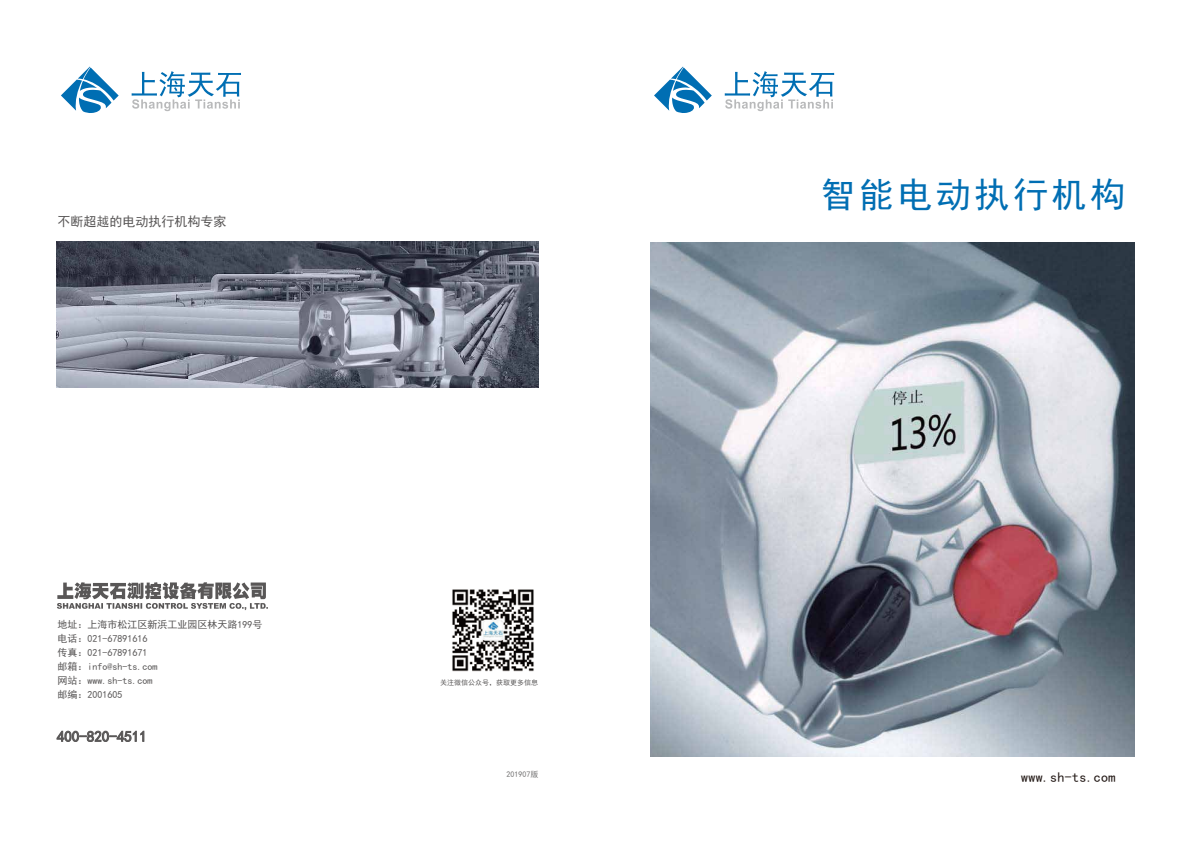
<style>
.page{position:relative;width:1191px;height:842px;background:#fff}
.page>*{position:absolute;margin:0;border:0;box-sizing:border-box;transform-origin:0 0}
.t1{font:35px "Sim Hei";letter-spacing:.1em;color:#006eb3}
.t2{font:15px "Sim Hei";color:#595757}
.t3{font:14px "Sim Hei";letter-spacing:.02em;color:#221815}
.t4{font:13px "Sim Hei";color:#595757}
.t5{font:10px/14px "Sim Hei";color:#595757}
.t6{font:8px "Sim Hei";color:#727171}
.t7{font:7px "Sim Hei";color:#595757}
</style>
<div class="page">
<svg style="left:61px;top:67px;width:58px;height:46px"></svg>
<svg style="left:132px;top:71px;width:109px;height:40px"></svg>
<svg style="left:654px;top:67px;width:58px;height:46px"></svg>
<svg style="left:725px;top:71px;width:109px;height:40px"></svg>
<img style="left:651px;top:242px;width:483px;height:515px">
<img style="left:57px;top:242px;width:482px;height:145px">
<svg style="left:57px;top:582px;width:211px;height:28px"></svg>
<svg style="left:57px;top:731px;width:87px;height:11px"></svg>
<img style="left:452px;top:589px;width:82px;height:83px">
<h3 class="t4" style="left:57px;top:215px;width:170px">不断超越的电动执行机构专家</h3>
<p class="t5" style="left:57px;top:618px;width:206px">地址：上海市松江区新浜工业园区林天路199号电话：021-67891616<br>传真：021-67891671<br>邮箱：info@sh-ts.com<br>网站：www.sh-ts.com<br>邮编：2001605</p>
<h2 class="t2" style="left:57px;top:729px;width:91px">400-820-4511</h2>
<p class="t7" style="left:440px;top:679px;width:99px">关注微信公众号，获取更多信息</p>
<p class="t6" style="left:506px;top:770px;width:33px">201907版</p>
<h1 class="t1" style="left:820px;top:177px;width:306px">智能电动执行机构</h1>
<h3 class="t3" style="left:1021px;top:770px;width:96px">www.sh-ts.com</h3>
</div>
